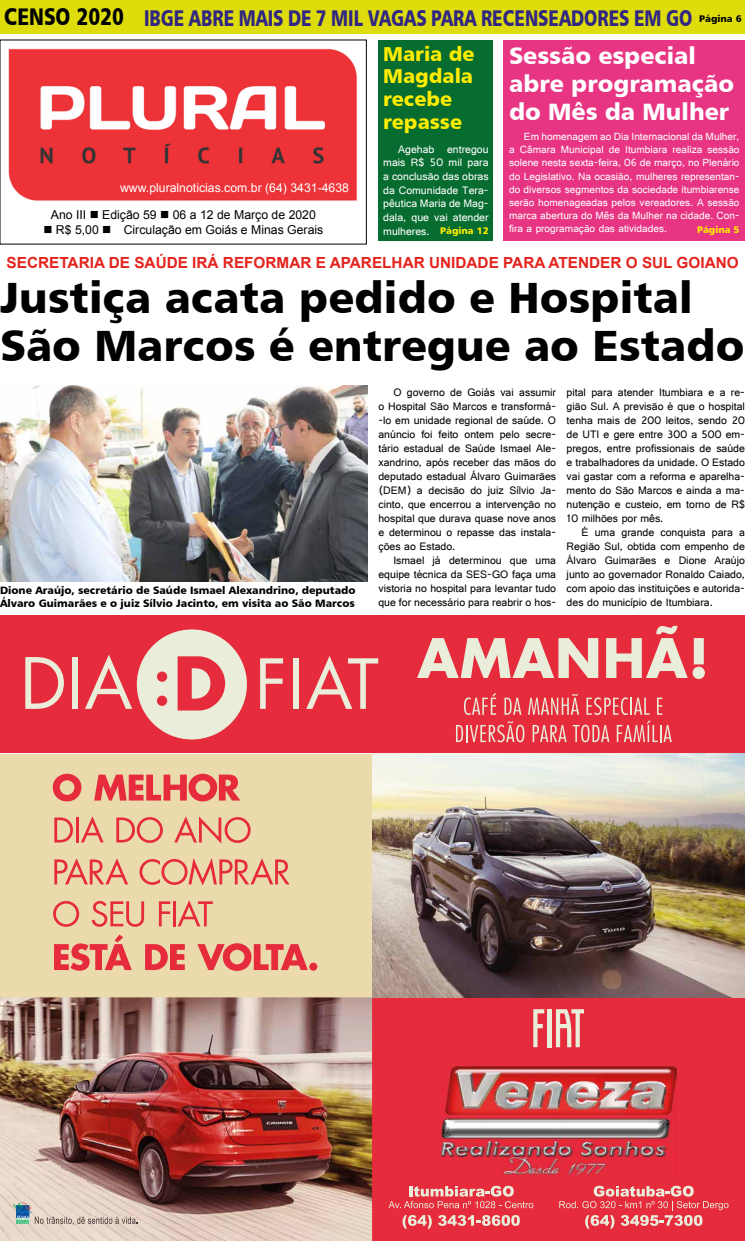
<style>
.page{position:relative;width:745px;height:1241px;background:#fff}
.page>*{position:absolute;margin:0;border:0;box-sizing:border-box;transform-origin:0 0}
.t1{font:43.75px/48.1px "Humanist 777 BT Black B";color:#000}
.t2{font:24.06px "Humanist 777 BT Black B";color:#000;scale:.8 1}
.t3{font:23.62px/28px "Humanist 777 BT Black B";color:#fff}
.t4{font:22.75px "Humanist 777 BT Black B";color:#312783;scale:.75 1}
.t5{font:20.12px/22.8px "Humanist 777 BT Black B";color:#ffed00}
.t6{font:700 15.31px "Arial";color:#e5231d}
.t7{font:12.25px "Arial";color:#000}
.t8{font:12.25px "Arial";color:#fff}
.t9{font:11.38px/14px "Gautami";color:#000;text-align:justify}
.t10{font:11.38px/13.7px "Gautami";color:#fff;text-align:justify}
.t11{font:10.94px/13.1px "Gautami";color:#fff;text-align:justify}
.t12{font:10.67px/12.8px "Humanist 777 BT Black B";color:#000}
.t13{font:9.62px "Humanist 777 BT Black B";color:#000}
.t14{font:9.62px "Humanist 777 BT Black B";color:#ffed00}
.s1{font-family:"Humanist 777 BT Black B";font-size:9.62px;color:#ffed00}
</style>
<div class="page">
<div style="left:378px;top:40px;width:115px;height:200px;background:#076c30"></div>
<div style="left:503px;top:40px;width:241px;height:200px;background:#e83583"></div>
<div style="left:0;top:0;width:744px;height:33px;background:#dedd0b"></div>
<img style="left:8px;top:48px;width:350px;height:152px">
<div style="left:0;top:615px;width:744px;height:138px;background:#e62b3c"></div>
<div style="left:372px;top:997px;width:372px;height:243px;background:#e62b3c"></div>
<div style="left:0;top:753px;width:372px;height:244px;background:#eadaac"></div>
<img style="left:372px;top:753px;width:372px;height:244px">
<svg style="left:25px;top:657px;width:39px;height:51px"></svg>
<div style="left:72px;top:657px;width:6px;height:51px;background:#e9edd9"></div>
<svg style="left:260px;top:658px;width:23px;height:50px"></svg>
<div style="left:293px;top:658px;width:6px;height:50px;background:#e9edd9"></div>
<svg style="left:306px;top:656px;width:72px;height:52px"></svg>
<svg style="left:85px;top:629px;width:162px;height:110px"></svg>
<svg style="left:53px;top:773px;width:28px;height:28px"></svg>
<svg style="left:94px;top:773px;width:146px;height:28px"></svg>
<svg style="left:54px;top:817px;width:19px;height:25px"></svg>
<hr style="left:76px;top:817px;width:3px;height:25px;background:#e62b3c">
<svg style="left:81px;top:816px;width:23px;height:26px"></svg>
<svg style="left:116px;top:817px;width:47px;height:25px"></svg>
<svg style="left:174px;top:816px;width:76px;height:27px"></svg>
<svg style="left:54px;top:858px;width:74px;height:26px"></svg>
<svg style="left:139px;top:858px;width:150px;height:27px"></svg>
<svg style="left:53px;top:901px;width:26px;height:25px"></svg>
<svg style="left:92px;top:901px;width:52px;height:25px"></svg>
<svg style="left:159px;top:901px;width:11px;height:25px"></svg>
<hr style="left:173px;top:901px;width:3px;height:25px;background:#e62b3c">
<svg style="left:177px;top:900px;width:36px;height:26px"></svg>
<svg style="left:54px;top:934px;width:78px;height:36px"></svg>
<svg style="left:145px;top:944px;width:40px;height:25px"></svg>
<svg style="left:197px;top:943px;width:110px;height:27px"></svg>
<div style="left:309px;top:962px;width:8px;height:8px;background:#e62b3c;border-radius:50%"></div>
<img style="left:0;top:997px;width:372px;height:243px">
<hr style="left:547px;top:1009px;width:4px;height:38px;background:#e9edd9">
<svg style="left:555px;top:1009px;width:28px;height:38px"></svg>
<svg style="left:533px;top:1009px;width:11px;height:38px"></svg>
<svg style="left:13px;top:1201px;width:38px;height:22px"></svg>
<img style="left:51px;top:1216px;width:84px;height:8px">
<svg style="left:456px;top:693px;width:215px;height:49px"></svg>
<svg style="left:417px;top:638px;width:181px;height:40px"></svg>
<svg style="left:606px;top:625px;width:98px;height:54px"></svg>
<img style="left:441px;top:1066px;width:234px;height:107px">
<svg style="left:559px;top:1185px;width:169px;height:43px"></svg>
<svg style="left:389px;top:1185px;width:144px;height:22px"></svg>
<svg style="left:402px;top:1215px;width:29px;height:13px"></svg>
<svg style="left:438px;top:1215px;width:81px;height:10px"></svg>
<svg style="left:0;top:581px;width:357px;height:1px"></svg>
<img style="left:0;top:385px;width:367px;height:196px">
<h2 class="t2" style="left:4px;top:2px;width:151px">CENSO 2020</h2>
<p class="t13" style="left:698px;top:13px;width:44px">Página 6</p>
<h3 class="t4" style="left:144px;top:3px;width:732px">IBGE ABRE MAIS DE 7 MIL VAGAS PARA RECENSEADORES EM GO</h3>
<h3 class="t3" style="left:508px;top:41px;width:226px">Sessão especial abre programação do Mês da Mulher</h3>
<h3 class="t5" style="left:383px;top:42px;width:93px">Maria de<br>Magdala recebe repasse</h3>
<p class="t10" style="left:383px;top:142px;width:107px;text-indent:15px">Agehab entregou mais R$ 50 mil para a conclusão das obras da Comunidade Tera&shy;pêutica Maria de Mag&shy;dala, que vai atender mulheres. <span class="s1">Página 12</span></p>
<p class="t11" style="left:508px;top:130px;width:232px;text-indent:15px">Em homenagem ao Dia Internacional da Mulher, a Câmara Municipal de Itumbiara realiza sessão solene nesta sexta-feira, 06 de março, no Plenário do Legislativo. Na ocasião, mulheres representan&shy;do diversos segmentos da sociedade itumbiarense serão homenageadas pelos vereadores. A sessão marca abertura do Mês da Mulher na cidade. Con&shy;fira a programação das atividades.</p>
<p class="t8" style="left:120px;top:179px;width:230px">www.pluralnoticias.com.br (64) 3431-4638</p>
<p class="t7" style="left:51px;top:207px;width:266px">Ano III ■ Edição 59 ■ 06 a 12 de Março de 2020</p>
<p class="t7" style="left:43px;top:222px;width:281px">■ R$ 5,00 ■ Circulação em Goiás e Minas Gerais</p>
<p class="t14" style="left:696px;top:223px;width:44px">Página 5</p>
<h3 class="t6" style="left:7px;top:252px;width:733px">SECRETARIA DE SAÚDE IRÁ REFORMAR E APARELHAR UNIDADE PARA ATENDER O SUL GOIANO</h3>
<h1 class="t1" style="left:0;top:272px;width:745px">Justiça acata pedido e Hospital<br>São Marcos é entregue ao Estado</h1>
<p class="t12" style="left:0;top:583px;width:357px">Dione Araújo, secretário de Saúde Ismael Alexandrino, deputado<br>Álvaro Guimarães e o juiz Sílvio Jacinto, em visita ao São Marcos</p>
<p class="t9" style="left:378px;top:385px;width:179px;text-indent:15px">O governo de Goiás vai assumir o Hospital São Marcos e transformá--lo em unidade regional de saúde. O anúncio foi feito ontem pelo secre&shy;tário estadual de Saúde Ismael Ale&shy;xandrino, após receber das mãos do deputado estadual Álvaro Guimarães (DEM) a decisão do juiz Sílvio Ja&shy;cinto, que encerrou a intervenção no hospital que durava quase nove anos e determinou o repasse das instala&shy;ções ao Estado.</p>
<p class="t9" style="left:378px;top:553px;width:179px;text-indent:15px">Ismael já determinou que uma equipe técnica da SES-GO faça uma vistoria no hospital para levantar tudo que for necessário para reabrir o hos-</p>
<p class="t9" style="left:566px;top:385px;width:180px">pital para atender Itumbiara e a re&shy;gião Sul. A previsão é que o hospital tenha mais de 200 leitos, sendo 20 de UTI e gere entre 300 a 500 em&shy;pregos, entre profissionais de saúde e trabalhadores da unidade. O Estado vai gastar com a reforma e aparelha&shy;mento do São Marcos e ainda a ma&shy;nutenção e custeio, em torno de R$ 10 milhões por mês.</p>
<p class="t9" style="left:566px;top:525px;width:180px;text-indent:15px">É uma grande conquista para a Região Sul, obtida com empenho de Álvaro Guimarães e Dione Araújo junto ao governador Ronaldo Caiado, com apoio das instituições e autorida&shy;des do município de Itumbiara.</p>
</div>
